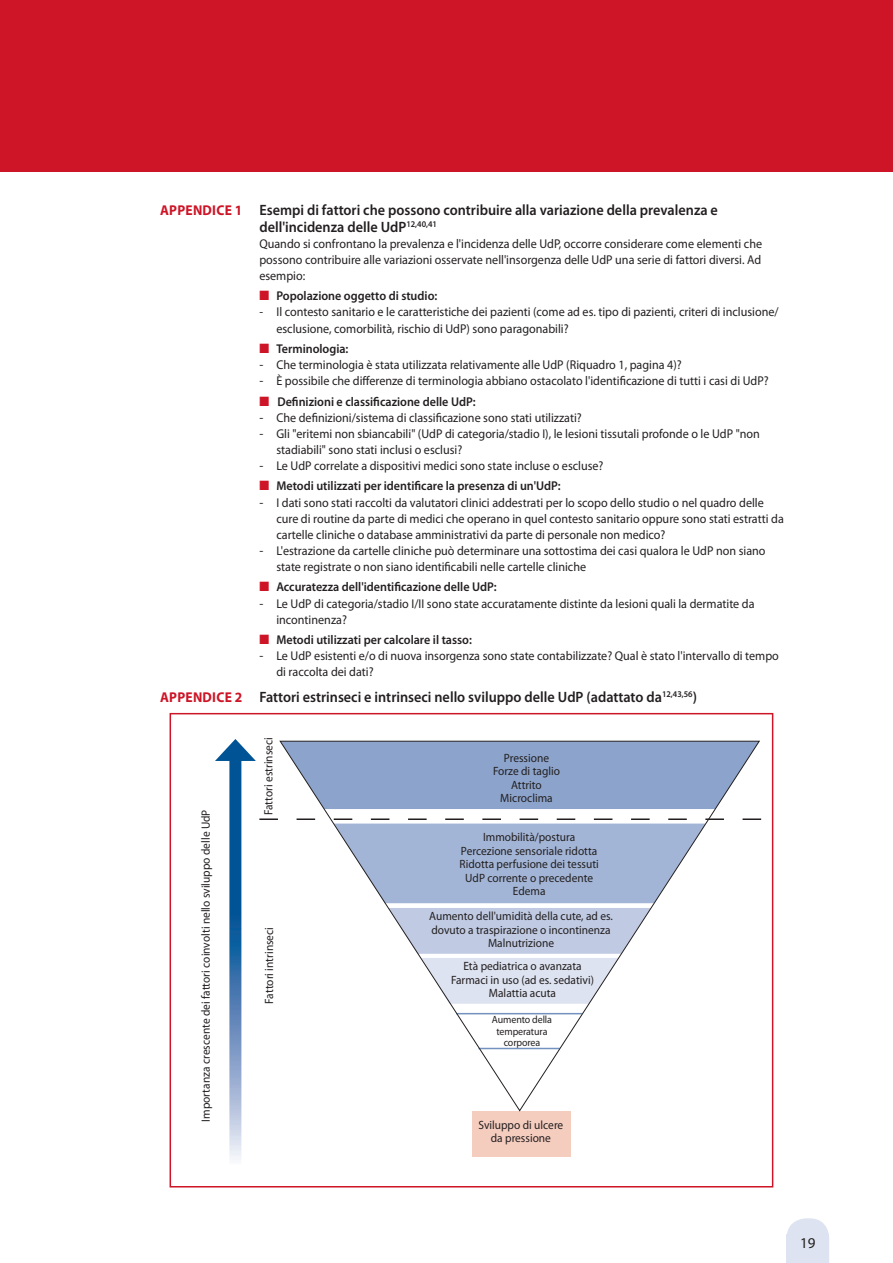
<style>
.page{position:relative;width:893px;height:1263px;background:#fff}
.page>*{position:absolute;margin:0;border:0;box-sizing:border-box;transform-origin:0 0}
.t1{font:600 15px/16.2px "Myriad Pro";color:#231f20;scale:.95 1}
.t2{font:15px "Myriad Pro";color:#231f20}
.t3{font:700 14.25px "Myriad Pro";letter-spacing:.02em;color:#cd1527;scale:.95 1}
.t4{font:12.75px/16.2px "Myriad Pro";color:#231f20;scale:.95 1}
.t5{font:600 12.75px "Myriad Pro";color:#231f20;scale:.95 1}
.t6{font:12px/13.5px "Myriad Pro";color:#231f20;text-align:center;scale:.95 1}
.t7{font:10.5px/11.2px "Myriad Pro";letter-spacing:-.01em;color:#231f20;text-align:center;scale:.95 1}
.s1{color:#cd1527}
.s2{font-size:13.5px}
</style>
<div class="page">
<div style="left:0;top:0;width:893px;height:172px;background:#cd1527"></div>
<svg style="left:787px;top:1218px;width:42px;height:16px"></svg>
<div style="left:786px;top:1234px;width:43px;height:29px;background:#dde3f0"></div>
<div style="left:170px;top:713px;width:603px;height:474px;border:2px solid #cd1527"></div>
<div style="left:472px;top:1111px;width:98px;height:46px;background:#f5cdbf"></div>
<svg style="left:229px;top:761px;width:12px;height:399px;background:#4c81b3"></svg>
<svg style="left:215px;top:739px;width:41px;height:22px"></svg>
<svg style="left:279px;top:741px;width:481px;height:370px"></svg>
<svg style="left:259px;top:818px;width:502px;height:186px"></svg>
<p class="t3" style="left:160px;top:200px;width:88px">APPENDICE 1</p>
<p class="t3" style="left:160px;top:688px;width:88px">APPENDICE 2</p>
<p class="t6" style="left:199px;top:1121px;width:330px;rotate:-90deg">Importanza crescente dei fattori coinvolti nello sviluppo delle UdP</p>
<p class="t1" style="left:259px;top:202px;width:484px">Esempi di fattori che possono contribuire alla variazione della prevalenza e dell'incidenza delle UdP<sup>12,40,41</sup></p>
<p class="t4" style="left:259px;top:235px;width:531px;text-align:justify">Quando si confrontano la prevalenza e l'incidenza delle UdP, occorre considerare come elementi che possono contribuire alle variazioni osservate nell'insorgenza delle UdP una serie di fattori diversi. Ad esempio:</p>
<p class="t5" style="left:259px;top:288px;width:189px"><span class="s1">■</span> Popolazione oggetto di studio:</p>
<p class="t4" style="left:276px;top:304px;width:530px;text-indent:-17px">- Il contesto sanitario e le caratteristiche dei pazienti (come ad es. tipo di pazienti, criteri di inclusione/ esclusione, comorbilità, rischio di UdP) sono paragonabili?</p>
<p class="t5" style="left:259px;top:340px;width:95px"><span class="s1">■</span> Terminologia:</p>
<p class="t4" style="left:259px;top:356px;width:446px"><span class="s2">-</span> Che terminologia è stata utilizzata relativamente alle UdP (Riquadro 1, pagina 4)?</p>
<p class="t4" style="left:259px;top:373px;width:538px"><span class="s2">-</span> È possibile che differenze di terminologia abbiano ostacolato l'identificazione di tutti i casi di UdP?</p>
<p class="t5" style="left:259px;top:393px;width:229px"><span class="s1">■</span> Definizioni e classificazione delle UdP:</p>
<p class="t4" style="left:259px;top:409px;width:341px"><span class="s2">-</span> Che definizioni/sistema di classificazione sono stati utilizzati?</p>
<p class="t4" style="left:276px;top:425px;width:511px;text-indent:-17px"><span class="s2">-</span> Gli "eritemi non sbiancabili" (UdP di categoria/stadio I), le lesioni tissutali profonde o le UdP "non stadiabili" sono stati inclusi o esclusi?</p>
<p class="t4" style="left:259px;top:457px;width:364px"><span class="s2">-</span> Le UdP correlate a dispositivi medici sono state incluse o escluse?</p>
<p class="t5" style="left:259px;top:478px;width:319px"><span class="s1">■</span> Metodi utilizzati per identificare la presenza di un'UdP:</p>
<p class="t4" style="left:276px;top:494px;width:536px;text-indent:-17px"><span class="s2">-</span> I dati sono stati raccolti da valutatori clinici addestrati per lo scopo dello studio o nel quadro delle cure di routine da parte di medici che operano in quel contesto sanitario oppure sono stati estratti da cartelle cliniche o database amministrativi da parte di personale non medico?</p>
<p class="t4" style="left:276px;top:542px;width:516px;text-indent:-17px"><span class="s2">-</span> L'estrazione da cartelle cliniche può determinare una sottostima dei casi qualora le UdP non siano state registrate o non siano identificabili nelle cartelle cliniche</p>
<p class="t5" style="left:259px;top:579px;width:251px"><span class="s1">■</span> Accuratezza dell'identificazione delle UdP:</p>
<p class="t4" style="left:276px;top:595px;width:505px;text-indent:-17px"><span class="s2">-</span> Le UdP di categoria/stadio I/II sono state accuratamente distinte da lesioni quali la dermatite da incontinenza?</p>
<p class="t5" style="left:259px;top:632px;width:225px"><span class="s1">■</span> Metodi utilizzati per calcolare il tasso:</p>
<p class="t4" style="left:276px;top:648px;width:530px;text-indent:-17px"><span class="s2">-</span> Le UdP esistenti e/o di nuova insorgenza sono state contabilizzate? Qual è stato l'intervallo di tempo di raccolta dei dati?</p>
<p class="t1" style="left:259px;top:688px;width:462px">Fattori estrinseci e intrinseci nello sviluppo delle UdP (adattato da<sup>12,43,56</sup>)</p>
<p class="t6" style="left:261px;top:815px;width:83px;rotate:-90deg">Fattori estrinseci</p>
<p class="t6" style="left:262px;top:1004px;width:82px;rotate:-90deg">Fattori intrinseci</p>
<p class="t6" style="left:493px;top:751px;width:72px">Pressione<br>Forze di taglio<br>Attrito<br>Microclima</p>
<p class="t6" style="left:459px;top:830px;width:148px">Immobilità/postura<br>Percezione sensoriale ridotta<br>Ridotta perfusione dei tessuti<br>UdP corrente o precedente<br>Edema</p>
<p class="t6" style="left:429px;top:909px;width:195px">Aumento dell'umidità della cute, ad es. dovuto a traspirazione o incontinenza<br>Malnutrizione</p>
<p class="t6" style="left:451px;top:959px;width:152px">Età pediatrica o avanzata<br>Farmaci in uso (ad es. sedativi)<br>Malattia acuta</p>
<p class="t6" style="left:457px;top:829px;width:148px">Immobilità/postura<br>Percezione sensoriale ridot a<br>Ridot a perfusione dei tessuti<br>UdP cor ente o precedente<br>Edema</p>
<p class="t6" style="left:454px;top:959px;width:152px">Età pediatrica o avanzata<br>Farmaci in uso (ad es. sedativi)<br>Mala tia acuta</p>
<p class="t7" style="left:492px;top:1014px;width:65px">Aumento della temperatura corporea</p>
<p class="t6" style="left:478px;top:1117px;width:91px">Sviluppo di ulcere da pressione</p>
<p class="t2" style="left:800px;top:1234px;width:17px">19</p>
</div>
